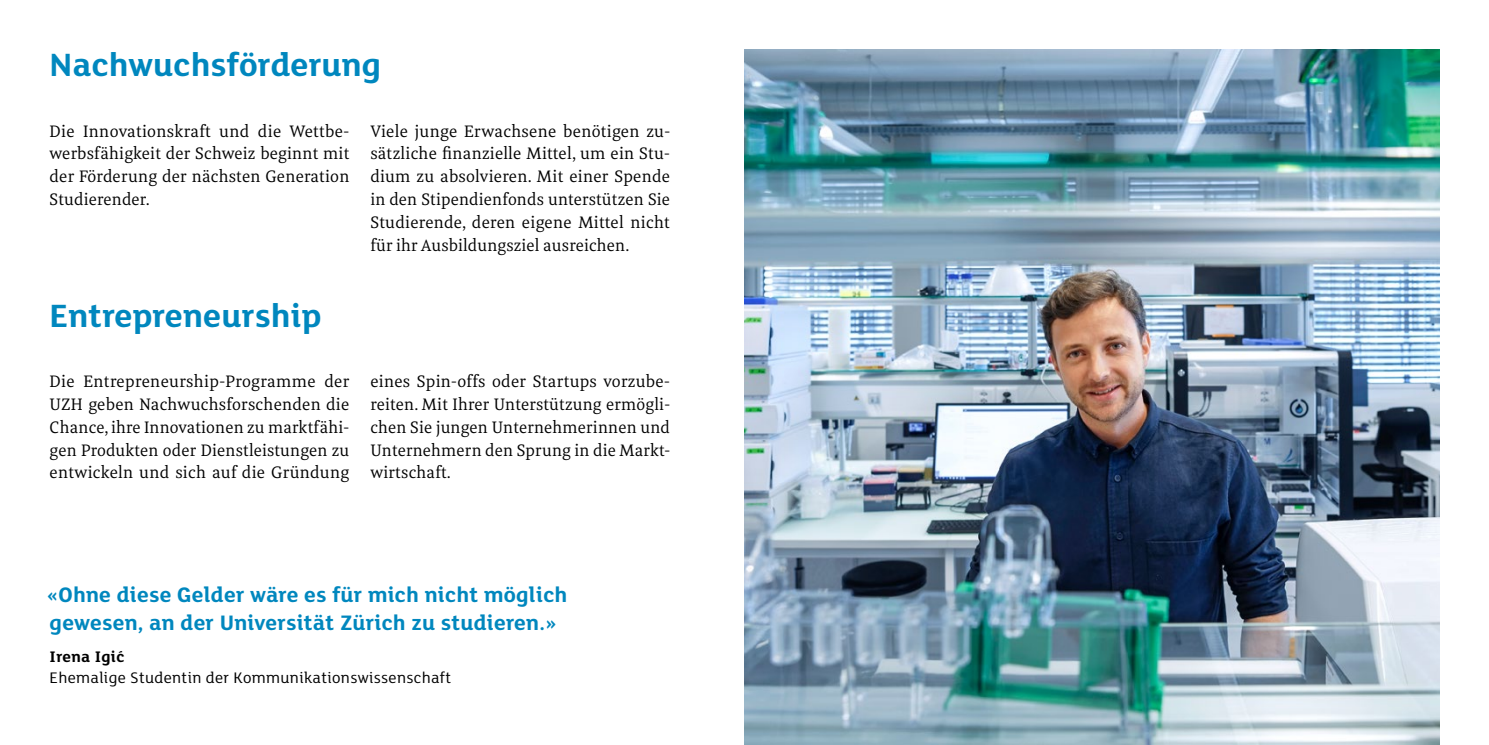
<style>
.page{position:relative;width:1489px;height:745px;background:#fff}
.page>*{position:absolute;margin:0;border:0;box-sizing:border-box;transform-origin:0 0}
.t1{font:700 35px "FS Lola";letter-spacing:.005em;color:#0087be}
.t2{font:700 22.75px/28px "FS Lola";letter-spacing:.01em;color:#0087be}
.t3{font:17.15px/22.8px "Meret Pro";letter-spacing:.01em;color:#000;text-align:justify}
.t4{font:16.62px "FS Lola";letter-spacing:.02em;color:#000}
.t5{font:700 16.62px "FS Lola";letter-spacing:.02em;color:#000}
</style>
<div class="page">
<img style="left:744px;top:50px;width:695px;height:694px">
<h1 class="t1" style="left:50px;top:40px;width:333px">Nachwuchsförderung</h1>
<p class="t3" style="left:50px;top:119px;width:301px">Die Innovationskraft und die Wettbe&shy;werbsfähigkeit der Schweiz beginnt mit der Förderung der nächsten Generation Studierender.</p>
<p class="t3" style="left:370px;top:119px;width:301px">Viele junge Erwachsene benötigen zu&shy;sätzliche finanzielle Mittel, um ein Stu&shy;dium zu absolvieren. Mit einer Spende in den Stipendienfonds unterstützen Sie Studierende, deren eigene Mittel nicht für ihr Ausbildungsziel ausreichen.</p>
<h1 class="t1" style="left:50px;top:291px;width:273px">Entrepreneurship</h1>
<p class="t3" style="left:50px;top:369px;width:301px">Die Entrepreneurship-Programme der UZH geben Nachwuchsforschenden die Chance, ihre Innovationen zu marktfähi&shy;gen Produkten oder Dienstleistungen zu entwickeln und sich auf die Gründung</p>
<p class="t3" style="left:370px;top:369px;width:301px">eines Spin-offs oder Startups vorzube&shy;reiten. Mit Ihrer Unterstützung ermögli&shy;chen Sie jungen Unternehmerinnen und Unternehmern den Sprung in die Markt&shy;wirtschaft.</p>
<h2 class="t2" style="left:46px;top:578px;width:522px">«Ohne diese Gelder wäre es für mich nicht möglich gewesen, an der Universität Zürich zu studieren.»</h2>
<p class="t5" style="left:50px;top:644px;width:76px">Irena Igić</p>
<p class="t4" style="left:50px;top:666px;width:403px">Ehemalige Studentin der Kommunikationswissenschaft</p>
</div>
